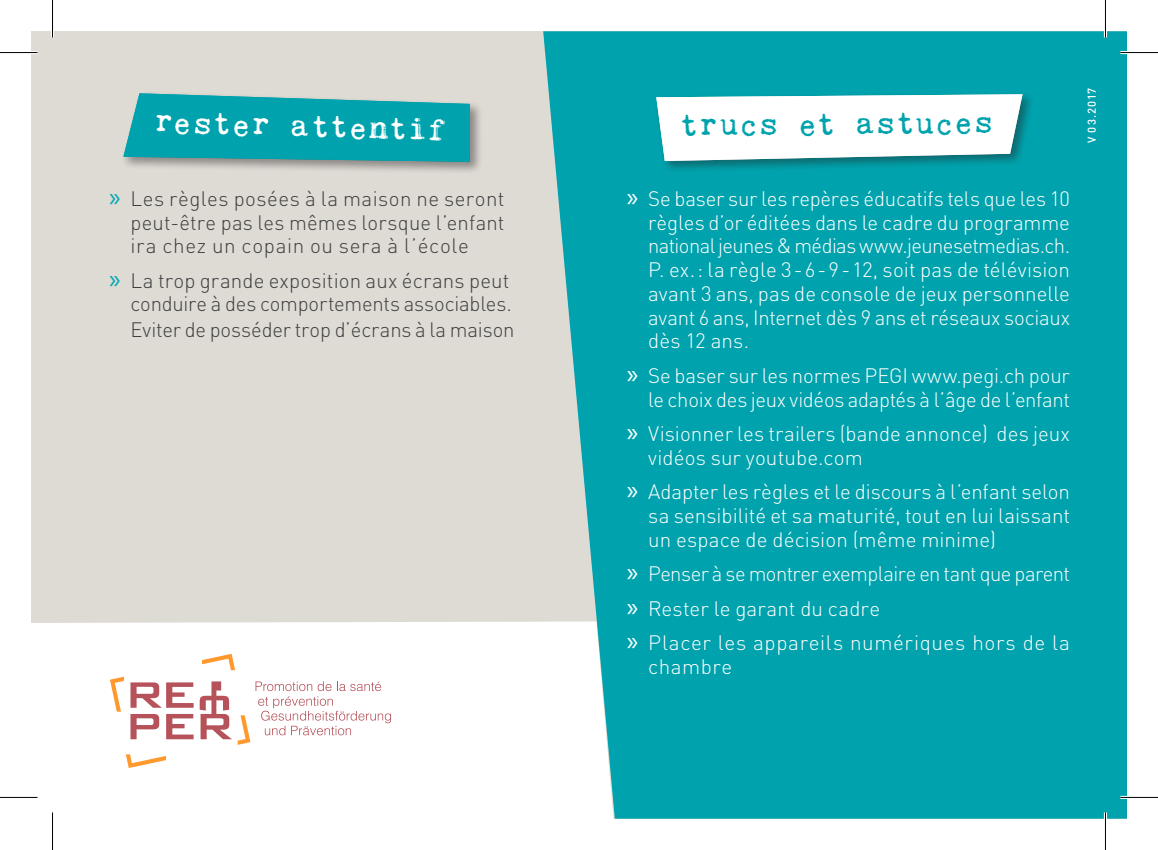
<style>
.page{position:relative;width:1158px;height:850px;background:#fff}
.page>*{position:absolute;margin:0;border:0;box-sizing:border-box;transform-origin:0 0}
.t1{font:32.5px "Kingthings Trypewriter 2";color:#fff}
.t2{font:32.5px "Kingthings Trypewriter 2";letter-spacing:.01em;color:#00a3ad}
.t3{font:300 20.5px/23.8px "DIN";color:#fff;text-align:justify}
.t4{font:300 20.5px/23.8px "DIN";letter-spacing:.005em;color:#3e3e3f;text-align:justify}
.t5{font:300 20.5px "DIN";letter-spacing:.025em;color:#fff}
.t6{font:500 11.25px "DIN";letter-spacing:.085em;color:#fff}
.s1{font-family:"Myriad Pro";font-weight:400;font-size:27.5px;color:#00a9b4}
.s2{font-family:"Myriad Pro";font-weight:400;font-size:27.5px}
</style>
<div class="page">
<div style="left:31px;top:31px;width:1095px;height:787px;background:#dedad4"></div>
<div style="left:543px;top:31px;width:583px;height:787px;background:#00a3ad"></div>
<div style="left:31px;top:621px;width:585px;height:197px;background:#fff"></div>
<svg style="left:110px;top:653px;width:281px;height:114px;background:#f6eae8"></svg>
<div style="left:121px;top:91px;width:361px;height:84px;background:#231f20;opacity:.25"></div>
<svg style="left:123px;top:93px;width:347px;height:69px;background:#1ba7af"></svg>
<div style="left:654px;top:91px;width:380px;height:83px;background:#231f20;opacity:.25"></div>
<svg style="left:656px;top:94px;width:366px;height:67px;background:#e5f2f3"></svg>
<hr style="left:0;top:51px;width:38px;height:3px;background:#fff">
<hr style="left:1120px;top:51px;width:37px;height:3px;background:#fff">
<hr style="left:0;top:795px;width:38px;height:3px;background:#fff">
<hr style="left:1120px;top:795px;width:37px;height:3px;background:#fff">
<hr style="left:51px;top:0;width:3px;height:38px;background:#fff">
<hr style="left:51px;top:812px;width:3px;height:37px;background:#fff">
<hr style="left:1103px;top:0;width:3px;height:38px;background:#fff">
<hr style="left:1103px;top:812px;width:3px;height:37px;background:#fff">
<hr style="left:0;top:52px;width:38px;height:1px;background:#000">
<hr style="left:1120px;top:52px;width:37px;height:1px;background:#000">
<hr style="left:0;top:796px;width:38px;height:1px;background:#000">
<hr style="left:1120px;top:796px;width:37px;height:1px;background:#000">
<hr style="left:52px;top:0;width:1px;height:38px;background:#000">
<hr style="left:52px;top:812px;width:1px;height:37px;background:#000">
<hr style="left:1104px;top:0;width:1px;height:38px;background:#000">
<hr style="left:1104px;top:812px;width:1px;height:37px;background:#000">
<h1 class="t1" style="left:155px;top:102px;width:294px;rotate:2deg">rester attentif</h1>
<h1 class="t2" style="left:680px;top:105px;width:315px">trucs et astuces</h1>
<p class="t6" style="left:1084px;top:143px;width:57px;rotate:-90deg">V 03.2017</p>
<p class="t4" style="left:130px;top:186px;width:375px;text-indent:-21px"><span class="s1">»</span> Les règles posées à la maison ne seront peut-être pas les mêmes lorsque l’enfant ira chez un copain ou sera à l’école</p>
<p class="t4" style="left:130px;top:268px;width:385px;line-height:24.5px;text-align:left;text-indent:-21px"><span class="s1">»</span> La trop grande exposition aux écrans peut conduire à des comportements associables.<br>Eviter de posséder trop d’écrans à la maison</p>
<p class="t3" style="left:648px;top:186px;width:423px;text-indent:-21px"><span class="s2">»</span> Se baser sur les repères éducatifs tels que les 10 règles d’or éditées dans le cadre du programme national jeunes &amp; médias www.jeunesetmedias.ch.<br>P. ex.: la règle 3-6-9-12, soit pas de télévision avant 3 ans, pas de console de jeux personnelle avant 6 ans, Internet dès 9 ans et réseaux sociaux dès 12 ans.</p>
<p class="t3" style="left:627px;top:363px;width:444px;text-align:right"><span class="s2">»</span> Se baser sur les normes PEGI www.pegi.ch pour le choix des jeux vidéos adaptés à l’âge de l’enfant</p>
<p class="t3" style="left:648px;top:421px;width:423px;text-indent:-21px"><span class="s2">»</span> Visionner les trailers (bande annonce) des jeux vidéos sur youtube.com</p>
<p class="t3" style="left:648px;top:479px;width:423px;text-indent:-21px"><span class="s2">»</span> Adapter les règles et le discours à l’enfant selon sa sensibilité et sa maturité, tout en lui laissant un espace de décision (même minime)</p>
<p class="t3" style="left:627px;top:556px;width:444px;line-height:34.5px;text-align:left"><span class="s2">»</span> Penser à se montrer exemplaire en tant que parent <span class="s2">»</span> Rester le garant du cadre<br><span class="s2">»</span> Placer les appareils numériques hors de la</p>
<p class="t5" style="left:648px;top:653px;width:86px">chambre</p>
</div>
